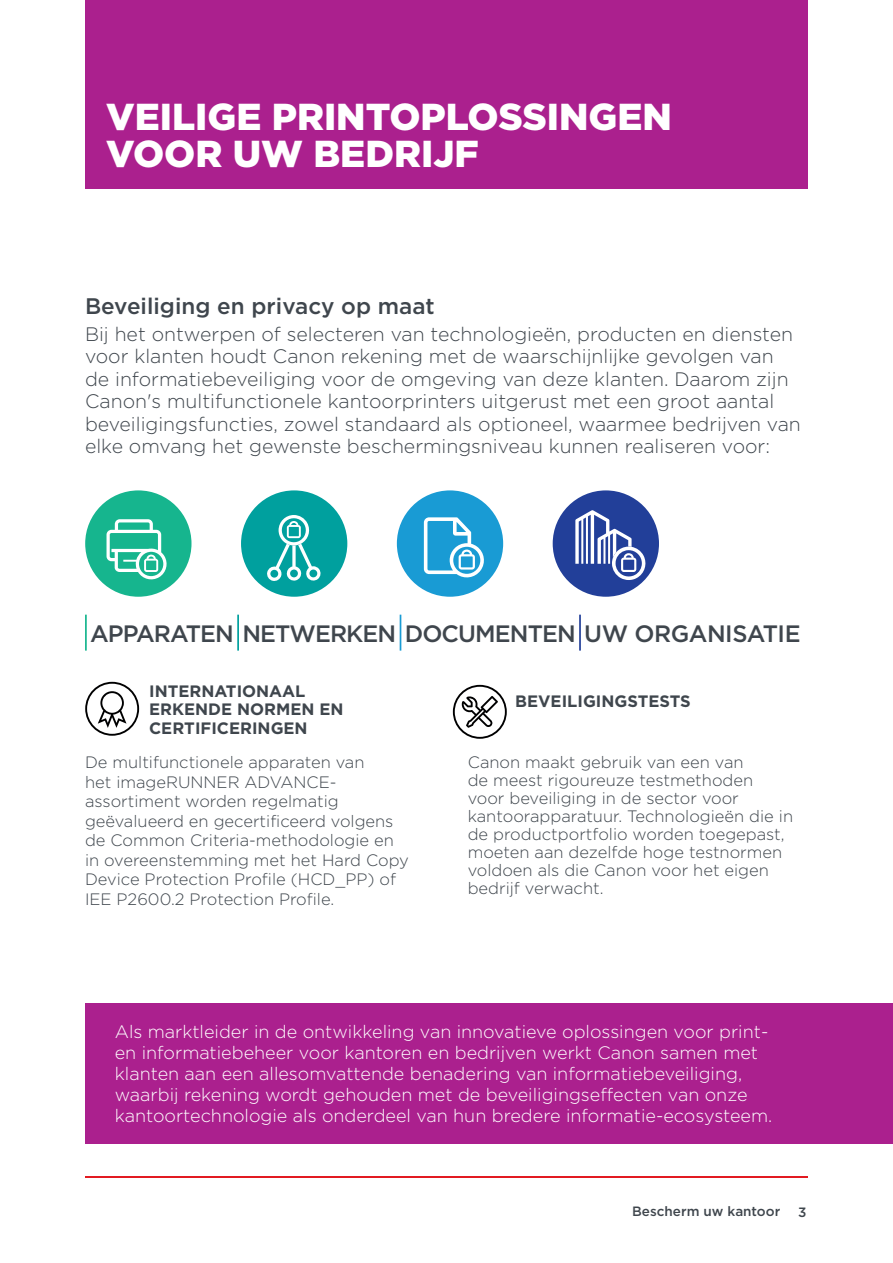
<style>
.page{position:relative;width:893px;height:1263px;background:#fff}
.page>*{position:absolute;margin:0;border:0;box-sizing:border-box;transform-origin:0 0}
.t1{font:900 37.5px/37.5px "Gotham";color:#fff}
.t2{font:500 23.7px "Gotham";letter-spacing:-.04em;color:#3f464d}
.t3{font:500 22.5px "Gotham";color:#3f464d}
.t4{font:300 19.5px/22.5px "Gotham";color:#3f464d}
.t5{font:300 18px/21px "Gotham";color:#fff}
.Body_Copy_4mm_Space{font:300 16.5px/19.5px "Gotham";color:#3f464d}
.Specifiation_Title{font:700 16.5px/18.8px "Gotham";color:#3f464d}
.t6{font:500 13.5px "Gotham";color:#3f464d}
</style>
<div class="page">
<hr style="left:85px;top:1176px;width:723px;height:2px;background:#e21a21">
<div style="left:85px;top:1002px;width:808px;height:141px;background:#ab208e"></div>
<div style="left:85px;top:0;width:723px;height:188px;background:#ab208e"></div>
<hr style="left:85px;top:615px;width:2px;height:36px;background:#16b58e">
<hr style="left:237px;top:615px;width:2px;height:36px;background:#00a09e">
<hr style="left:400px;top:615px;width:1px;height:36px;background:#199bd4">
<hr style="left:579px;top:615px;width:2px;height:36px;background:#223f99">
<div style="left:85px;top:490px;width:106px;height:107px;background:#16b58e;border-radius:50%"></div>
<div style="left:241px;top:490px;width:106px;height:107px;background:#00a09e;border-radius:50%"></div>
<div style="left:397px;top:490px;width:106px;height:107px;background:#199bd4;border-radius:50%"></div>
<div style="left:553px;top:490px;width:106px;height:107px;background:#223f99;border-radius:50%"></div>
<svg style="left:453px;top:685px;width:54px;height:54px"></svg>
<svg style="left:85px;top:682px;width:54px;height:54px"></svg>
<svg style="left:267px;top:515px;width:54px;height:66px"></svg>
<svg style="left:107px;top:519px;width:60px;height:61px"></svg>
<svg style="left:424px;top:517px;width:60px;height:61px"></svg>
<svg style="left:575px;top:510px;width:71px;height:70px"></svg>
<p class="t1" style="left:106px;top:97px;width:567px">VEILIGE PRINTOPLOSSINGEN<br>VOOR UW BEDRIJF</p>
<p class="t3" style="left:85px;top:291px;width:351px">Beveiliging en privacy op maat</p>
<p class="t4" style="left:85px;top:322px;width:717px">Bij het ontwerpen of selecteren van technologieën, producten en diensten voor klanten houdt Canon rekening met de waarschijnlijke gevolgen van de informatiebeveiliging voor de omgeving van deze klanten. Daarom zijn Canon's multifunctionele kantoorprinters uitgerust met een groot aantal beveiligingsfuncties, zowel standaard als optioneel, waarmee bedrijven van elke omvang het gewenste beschermingsniveau kunnen realiseren voor:</p>
<p class="t2" style="left:90px;top:618px;width:712px">APPARATEN NETWERKEN DOCUMENTEN UW ORGANISATIE</p>
<p class="Specifiation_Title" style="left:149px;top:681px;width:196px">INTERNATIONAAL<br>ERKENDE NORMEN EN<br>CERTIFICERINGEN</p>
<p class="Specifiation_Title" style="left:515px;top:692px;width:177px">BEVEILIGINGSTESTS</p>
<p class="Body_Copy_4mm_Space" style="left:85px;top:752px;width:325px">De multifunctionele apparaten van<br>het imageRUNNER ADVANCE&shy;assortiment worden regelmatig geëvalueerd en gecertificeerd volgens de Common Criteria-methodologie en in overeenstemming met het Hard Copy Device Protection Profile (HCD_PP) of IEE P2600.2 Protection Profile.</p>
<p class="Body_Copy_4mm_Space" style="left:468px;top:753px;width:327px;line-height:18px">Canon maakt gebruik van een van<br>de meest rigoureuze testmethoden voor beveiliging in de sector voor kantoorapparatuur. Technologieën die in de productportfolio worden toegepast, moeten aan dezelfde hoge testnormen voldoen als die Canon voor het eigen bedrijf verwacht.</p>
<p class="t5" style="left:115px;top:1021px;width:659px">Als marktleider in de ontwikkeling van innovatieve oplossingen voor print&shy;en informatiebeheer voor kantoren en bedrijven werkt Canon samen met klanten aan een allesomvattende benadering van informatiebeveiliging, waarbij rekening wordt gehouden met de beveiligingseffecten van onze kantoortechnologie als onderdeel van hun bredere informatie-ecosysteem.</p>
<p class="t6" style="left:632px;top:1203px;width:150px">Bescherm uw kantoor</p>
<p class="t6" style="left:798px;top:1203px;width:10px">3</p>
</div>
